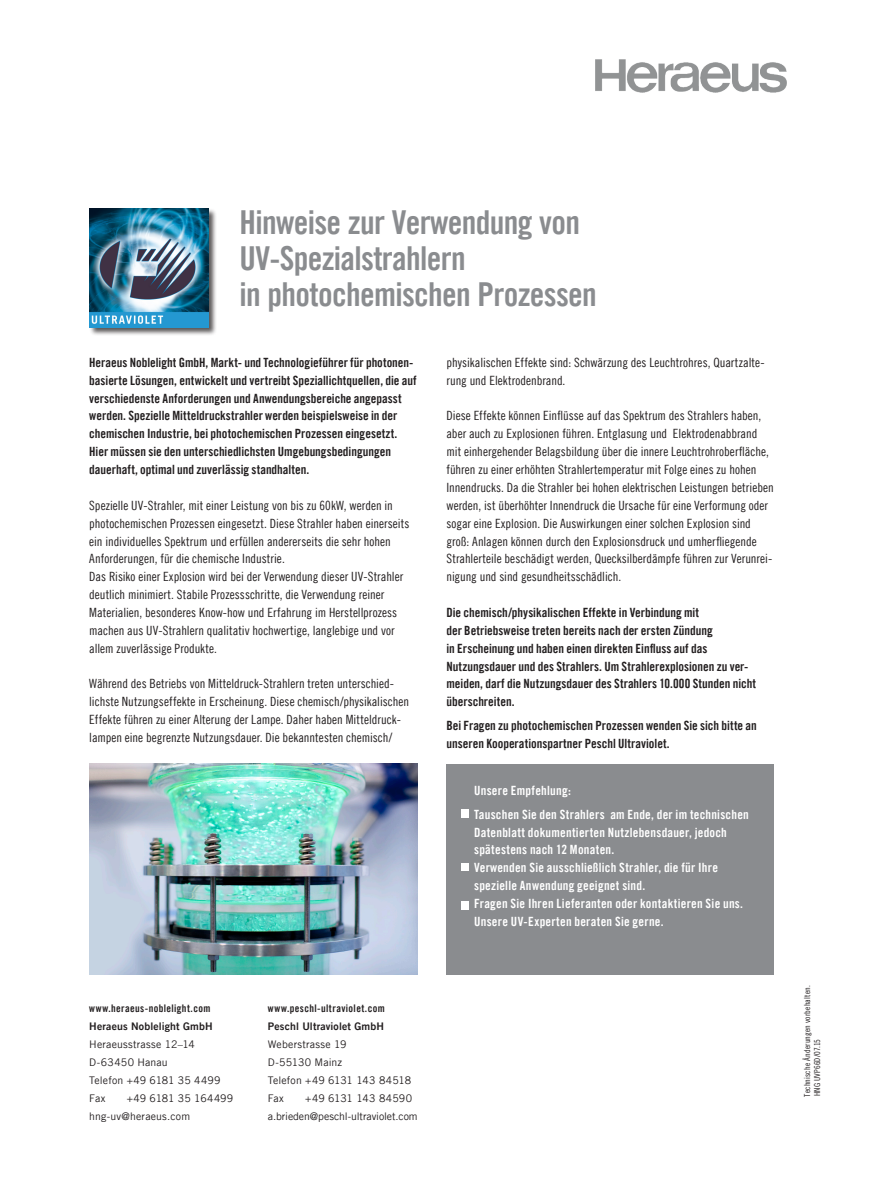
<style>
.page{position:relative;width:893px;height:1191px;background:#fff}
.page>*{position:absolute;margin:0;border:0;box-sizing:border-box;transform-origin:0 0}
.HER_brs_headline{font:33px/36px "Trade Gothic LT Bold Cond Twenty";letter-spacing:-.02em;color:#8a8c8f}
.HER_factsheet_adress{font:12.75px/17.9px "Trade Gothic LT Cond Eighteen";color:#231f20}
.HER_factsheet_adress-2{font:12.75px/17.9px "Trade Gothic LT Bold Cond Twenty";color:#231f20}
.HER_factsheet_adress-3{font:12.75px/17.9px "Trade Gothic LT Bold Cond Twenty";letter-spacing:.015em;color:#fff}
.HER_factsheet_adress-4{font:10.5px "Trade Gothic LT";letter-spacing:.01em;color:#231f20}
.HER_factsheet_adress-5{font:10.5px/18px "Trade Gothic LT Bold Cond Twenty";letter-spacing:.035em;color:#231f20}
.HER_factsheet_adress-6{font:10.5px "Trade Gothic LT";letter-spacing:-.01em;color:#231f20}
.HER_factsheet_adress-7{font:10.5px "Trade Gothic LT";letter-spacing:-.015em;color:#231f20}
.HER_factsheet_Print{font:8.25px "Trade Gothic LT Cond Eighteen";letter-spacing:.025em;color:#231f20}
.s1{font-family:"Trade Gothic LT Bold Two"}
</style>
<div class="page">
<img style="left:595px;top:60px;width:192px;height:32px">
<img style="left:89px;top:764px;width:328px;height:210px">
<div style="left:89px;top:208px;width:128px;height:128px;background:#231f20;opacity:.75"></div>
<img style="left:89px;top:208px;width:119px;height:119px">
<div style="left:446px;top:764px;width:328px;height:210px;background:#8a8c8f"></div>
<div style="left:462px;top:863px;width:7px;height:7px;background:#fff"></div>
<div style="left:462px;top:901px;width:7px;height:8px;background:#fff"></div>
<div style="left:462px;top:809px;width:7px;height:8px;background:#fff"></div>
<p class="HER_brs_headline" style="left:240px;top:204px;width:342px">Hinweise zur Verwendung von<br>UV-Spezialstrahlern</p>
<p class="HER_brs_headline" style="left:240px;top:276px;width:359px">in photochemischen Prozessen</p>
<p class="HER_factsheet_adress-2" style="left:89px;top:353px;width:329px">Heraeus Noblelight GmbH, Markt- und Technologieführer für photonen&shy;basierte Lösungen, entwickelt und vertreibt Speziallichtquellen, die auf verschiedenste Anforderungen und Anwendungsbereiche angepasst werden. Spezielle Mitteldruckstrahler werden beispielsweise in der chemischen Industrie, bei photochemischen Prozessen eingesetzt.<br>Hier müssen sie den unterschiedlichsten Umgebungsbedingungen dauerhaft, optimal und zuverlässig standhalten.</p>
<p class="HER_factsheet_adress" style="left:89px;top:496px;width:322px">Spezielle UV-Strahler, mit einer Leistung von bis zu 60kW, werden in photochemischen Prozessen eingesetzt. Diese Strahler haben einerseits ein individuelles Spektrum und erfüllen andererseits die sehr hohen Anforderungen, für die chemische Industrie.</p>
<p class="HER_factsheet_adress" style="left:89px;top:567px;width:316px">Das Risiko einer Explosion wird bei der Verwendung dieser UV-Strahler deutlich minimiert. Stabile Prozessschritte, die Verwendung reiner Materialien, besonderes Know-how und Erfahrung im Herstellprozess machen aus UV-Strahlern qualitativ hochwertige, langlebige und vor allem zuverlässige Produkte.</p>
<p class="HER_factsheet_adress" style="left:89px;top:675px;width:321px">Während des Betriebs von Mitteldruck-Strahlern treten unterschied&shy;lichste Nutzungseffekte in Erscheinung. Diese chemisch/physikalischen Effekte führen zu einer Alterung der Lampe. Daher haben Mitteldruck&shy;lampen eine begrenzte Nutzungsdauer. Die bekanntesten chemisch/</p>
<p class="HER_factsheet_adress" style="left:446px;top:353px;width:320px">physikalischen Effekte sind: Schwärzung des Leuchtrohres, Quartzalte&shy;rung und Elektrodenbrand.</p>
<p class="HER_factsheet_adress" style="left:446px;top:407px;width:329px">Diese Effekte können Einflüsse auf das Spektrum des Strahlers haben, aber auch zu Explosionen führen. Entglasung und Elektrodenabbrand mit einhergehender Belagsbildung über die innere Leuchtrohroberfläche, führen zu einer erhöhten Strahlertemperatur mit Folge eines zu hohen Innendrucks. Da die Strahler bei hohen elektrischen Leistungen betrieben werden, ist überhöhter Innendruck die Ursache für eine Verformung oder sogar eine Explosion. Die Auswirkungen einer solchen Explosion sind groß: Anlagen können durch den Explosionsdruck und umherfliegende Strahlerteile beschädigt werden, Quecksilberdämpfe führen zur Verunrei&shy;nigung und sind gesundheitsschädlich.</p>
<p class="HER_factsheet_adress-2" style="left:446px;top:603px;width:254px">Die chemisch/physikalischen Effekte in Verbindung mit</p>
<p class="HER_factsheet_adress-2" style="left:446px;top:621px;width:268px">der Betriebsweise treten bereits nach der ersten Zündung</p>
<p class="HER_factsheet_adress-2" style="left:446px;top:639px;width:262px">in Erscheinung und haben einen direkten Einfluss auf das</p>
<p class="HER_factsheet_adress-2" style="left:446px;top:657px;width:311px">Nutzungsdauer und des Strahlers. Um Strahlerexplosionen zu ver&shy;meiden, darf die Nutzungsdauer des Strahlers 10.000 Stunden nicht überschreiten.</p>
<p class="HER_factsheet_adress-2" style="left:446px;top:716px;width:312px">Bei Fragen zu photochemischen Prozessen wenden Sie sich bitte an unseren Kooperationspartner Peschl Ultraviolet.</p>
<p class="HER_factsheet_adress-3" style="left:474px;top:781px;width:98px">Unsere Empfehlung:</p>
<p class="HER_factsheet_adress-3" style="left:474px;top:805px;width:276px">Tauschen Sie den Strahlers am Ende, der im technischen<br>Datenblatt dokumentierten Nutzlebensdauer, jedoch spätestens nach 12 Monaten.</p>
<p class="HER_factsheet_adress-3" style="left:474px;top:858px;width:245px">Verwenden Sie ausschließlich Strahler, die für Ihre spezielle Anwendung geeignet sind.</p>
<p class="HER_factsheet_adress-3" style="left:474px;top:894px;width:270px">Fragen Sie Ihren Lieferanten oder kontaktieren Sie uns.<br>Unsere UV-Experten beraten Sie gerne.</p>
<p class="HER_factsheet_adress-5" style="left:89px;top:999px;width:125px">www.heraeus-noblelight.com<br><span class="s1">Heraeus Noblelight GmbH</span></p>
<p class="HER_factsheet_adress-4" style="left:89px;top:1038px;width:107px">Heraeusstrasse 12–14</p>
<p class="HER_factsheet_adress-4" style="left:89px;top:1056px;width:80px">D-63450 Hanau</p>
<p class="HER_factsheet_adress-4" style="left:89px;top:1074px;width:133px">Telefon +49 6181 35 4499</p>
<p class="HER_factsheet_adress-4" style="left:89px;top:1092px;width:18px">Fax</p>
<p class="HER_factsheet_adress-7" style="left:127px;top:1092px;width:108px">+49 6181 35 164499</p>
<p class="HER_factsheet_adress-4" style="left:89px;top:1110px;width:102px">hng-uv@heraeus.com</p>
<p class="HER_factsheet_adress-5" style="left:268px;top:999px;width:118px">www.peschl-ultraviolet.com<br><span class="s1">Peschl Ultraviolet GmbH</span></p>
<p class="HER_factsheet_adress-4" style="left:268px;top:1038px;width:80px">Weberstrasse 19</p>
<p class="HER_factsheet_adress-4" style="left:268px;top:1056px;width:76px">D-55130 Mainz</p>
<p class="HER_factsheet_adress-4" style="left:268px;top:1074px;width:145px">Telefon +49 6131 143 84518</p>
<p class="HER_factsheet_adress-4" style="left:268px;top:1092px;width:18px">Fax</p>
<p class="HER_factsheet_adress-4" style="left:305px;top:1092px;width:108px">+49 6131 143 84590</p>
<p class="HER_factsheet_adress-6" style="left:268px;top:1110px;width:151px">a.brieden@peschl-ultraviolet.com</p>
<p class="HER_factsheet_Print" style="left:802px;top:1096px;width:113px;rotate:-90deg">Technische Änderungen vorbehalten.</p>
<p class="HER_factsheet_Print" style="left:812px;top:1096px;width:59px;rotate:-90deg">HNG UVP66D/07.15</p>
</div>
